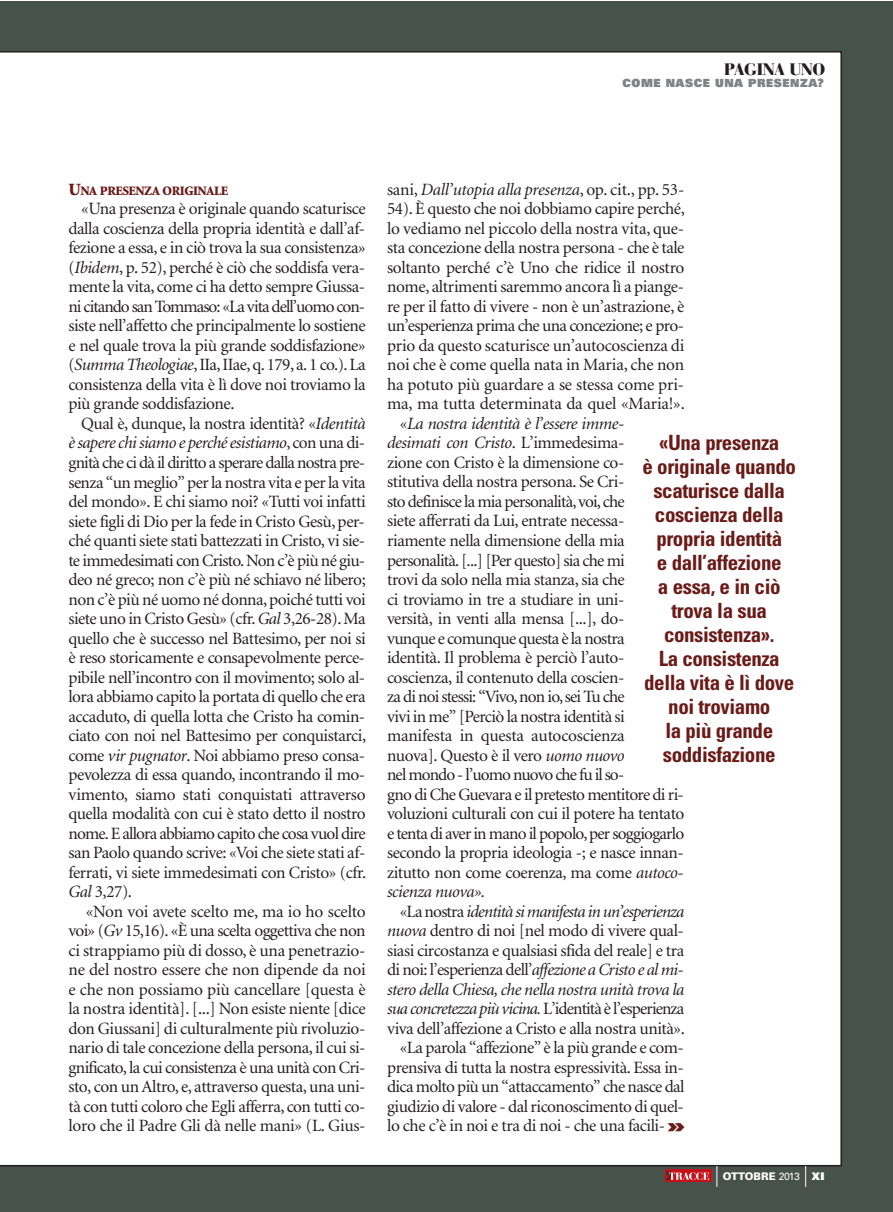
<style>
.page{position:relative;width:893px;height:1212px;background:#fff}
.page>*{position:absolute;margin:0;border:0;box-sizing:border-box;transform-origin:0 0}
.t1{font:700 condensed 21px/24px "Univers";letter-spacing:-.02em;color:#6a1a17;text-align:center}
.t2{font:17.25px/19.5px "Minion";letter-spacing:-.025em;color:#231f20;text-align:justify}
.t3{font:italic 17.25px "Minion";letter-spacing:-.025em;color:#231f20}
.t4{font:17.25px "Minion";letter-spacing:-.045em;color:#231f20}
.t5{font:italic 17.25px "Minion";letter-spacing:-.05em;color:#231f20}
.t6{font:italic 17.25px "Minion";letter-spacing:-.045em;color:#231f20}
.t7{font:17.25px "Minion";letter-spacing:-.05em;color:#231f20}
.t8{font:900 16.5px "Bauer Bodoni";letter-spacing:-.025em;color:#231f20}
.t9{font:900 12.9px "Minion";letter-spacing:-.035em;color:#6a1a17}
.t10{font:900 11.25px "Univers";letter-spacing:.05em;color:#808285}
.t11{font:900 10.5px "Univers";color:#fff}
.s1{font-size:17.25px}
.s2{font-style:italic}
.s3{font-style:normal}
.s4{font-family:"Univers";font-weight:900;font-stretch:expanded;font-size:18px;color:#6a1a17}
.s5{font-weight:400}
.s6{font-style:inherit}
</style>
<div class="page">
<div style="left:0;top:1px;width:892px;height:1211px;background:#46524b"></div>
<div style="left:0;top:51px;width:842px;height:1115px;background:#fff"></div>
<div style="left:665px;top:1170px;width:46px;height:12px;background:#c4121a"></div>
<svg style="left:666px;top:1171px;width:43px;height:9px"></svg>
<svg style="left:717px;top:1166px;width:1px;height:21px"></svg>
<svg style="left:805px;top:1166px;width:1px;height:21px"></svg>
<p class="t8" style="left:724px;top:59px;width:103px">PAGINA UNO</p>
<p class="t10" style="left:622px;top:75px;width:203px">COME NASCE UNA PRESENZA?</p>
<p class="t9" style="left:68px;top:184px;width:161px"><span class="s1">U</span>NA PRESENZA ORIGINALE</p>
<p class="t2" style="left:68px;top:200px;width:299px;text-indent:13px">«Una presenza è originale quando scaturisce dalla coscienza della propria identità e dall’af&shy;fezione a essa, e in ciò trova la sua consistenza» (<span class="s2">Ibidem</span>, p. 52), perché è ciò che soddisfa vera&shy;mente la vita, come ci ha detto sempre Giussa&shy;ni citando san Tommaso: «La vita dell’uomo con&shy;siste nell’affetto che principalmente lo sostiene e nel quale trova la più grande soddisfazione» (<span class="s2">Summa Theologiae</span>,IIa,IIae,q.179,a.1 co.).La consistenza della vita è lì dove noi troviamo la più grande soddisfazione.</p>
<p class="t2" style="left:68px;top:414px;width:299px;text-indent:13px">Qual è, dunque, la nostra identità? «<span class="s2">Identità è sapere chi siamo e perché esistiamo</span>, con una di&shy;gnità che ci dà il diritto a sperare dalla nostra pre&shy;senza “un meglio” per la nostra vita e per la vita del mondo». E chi siamo noi? «Tutti voi infatti siete figli di Dio per la fede in Cristo Gesù,per&shy;ché quanti siete stati battezzati in Cristo, vi sie&shy;te immedesimati con Cristo.Non c’è più né giu&shy;deo né greco; non c’è più né schiavo né libero; non c’è più né uomo né donna,poiché tutti voi siete uno in Cristo Gesù» (cfr.<span class="s2">Gal</span> 3,26-28).Ma quello che è successo nel Battesimo, per noi si è reso storicamente e consapevolmente perce&shy;pibile nell’incontro con il movimento; solo al&shy;lora abbiamo capito la portata di quello che era accaduto, di quella lotta che Cristo ha comin&shy;ciato con noi nel Battesimo per conquistarci, come <span class="s2">vir pugnator</span>. Noi abbiamo preso consa&shy;pevolezza di essa quando, incontrando il mo&shy;vimento, siamo stati conquistati attraverso quella modalità con cui è stato detto il nostro nome.E allora abbiamo capito che cosa vuol dire san Paolo quando scrive: «Voi che siete stati af&shy;ferrati, vi siete immedesimati con Cristo» (cfr.<br><span class="s2">Gal</span> 3,27).</p>
<p class="t2" style="left:68px;top:902px;width:299px;text-indent:17px">«Non voi avete scelto me, ma io ho scelto voi» (<span class="s2">Gv</span> 15,16). «È una scelta oggettiva che non ci strappiamo più di dosso, è una penetrazio&shy;ne del nostro essere che non dipende da noi e che non possiamo più cancellare [questa è la nostra identità]. [...] Non esiste niente [dice don Giussani] di culturalmente più rivoluzio&shy;nario di tale concezione della persona,il cui si&shy;gnificato, la cui consistenza è una unità con Cri&shy;sto, con un Altro, e, attraverso questa,una uni&shy;tà con tutti coloro che Egli afferra, con tutti co&shy;loro che il Padre Gli dà nelle mani» (L. Gius-</p>
<p class="t3" style="left:387px;top:181px;width:299px"><span class="s3">sani,</span> Dall’utopia alla presenza<span class="s3">, op. cit., pp. 53-</span></p>
<p class="t2" style="left:387px;top:200px;width:299px">54). È questo che noi dobbiamo capire perché,</p>
<p class="t2" style="left:387px;top:219px;width:299px">lo vediamo nel piccolo della nostra vita, que-</p>
<p class="t2" style="left:387px;top:239px;width:299px">sta concezione della nostra persona - che è tale</p>
<p class="t2" style="left:387px;top:258px;width:299px">soltanto perché c’è Uno che ridice il nostro</p>
<p class="t2" style="left:387px;top:278px;width:298px">nome, altrimenti saremmo ancora lì a piange-</p>
<p class="t2" style="left:387px;top:297px;width:299px">re per il fatto di vivere - non è un’astrazione, è</p>
<p class="t2" style="left:387px;top:317px;width:299px">un’esperienza prima che una concezione; e pro-</p>
<p class="t2" style="left:387px;top:336px;width:299px">prio da questo scaturisce un’autocoscienza di</p>
<p class="t2" style="left:387px;top:356px;width:299px">noi che è come quella nata in Maria, che non</p>
<p class="t2" style="left:387px;top:375px;width:299px">ha potuto più guardare a se stessa come pri-</p>
<p class="t2" style="left:387px;top:395px;width:299px">ma, ma tutta determinata da quel «Maria!».</p>
<p class="t3" style="left:400px;top:415px;width:226px"><span class="s3">«</span>La nostra identità è l’essere imme-</p>
<p class="t3" style="left:387px;top:434px;width:239px">desimati con Cristo<span class="s3">. L’immedesima-</span></p>
<p class="t2" style="left:387px;top:453px;width:239px">zione con Cristo è la dimensione co-</p>
<p class="t2" style="left:387px;top:473px;width:239px">stitutiva della nostra persona. Se Cri-</p>
<p class="t4" style="left:387px;top:493px;width:239px">sto definisce la mia personalità,voi,che</p>
<p class="t2" style="left:387px;top:512px;width:239px">siete afferrati da Lui, entrate necessa-</p>
<p class="t2" style="left:387px;top:531px;width:239px">riamente nella dimensione della mia</p>
<p class="t4" style="left:387px;top:551px;width:239px">personalità.[...] [Per questo] sia che mi</p>
<p class="t2" style="left:387px;top:570px;width:239px">trovi da solo nella mia stanza, sia che</p>
<p class="t2" style="left:387px;top:590px;width:239px">ci troviamo in tre a studiare in uni-</p>
<p class="t2" style="left:387px;top:609px;width:239px">versità, in venti alla mensa [...], do-</p>
<p class="t2" style="left:387px;top:629px;width:239px">vunque e comunque questa è la nostra</p>
<p class="t2" style="left:387px;top:648px;width:239px">identità. Il problema è perciò l’auto-</p>
<p class="t2" style="left:387px;top:668px;width:239px">coscienza, il contenuto della coscien-</p>
<p class="t4" style="left:387px;top:688px;width:239px">za di noi stessi: “Vivo,non io,sei Tu che</p>
<p class="t2" style="left:387px;top:707px;width:239px">vivi in me” [Perciò la nostra identità si</p>
<p class="t2" style="left:387px;top:726px;width:239px">manifesta in questa autocoscienza</p>
<p class="t2" style="left:387px;top:746px;width:239px">nuova]. Questo è il vero <span class="s2">uomo nuovo</span></p>
<p class="t7" style="left:387px;top:766px;width:239px">nel mondo - l’uomo nuovo che fu il so-</p>
<p class="t2" style="left:387px;top:785px;width:298px">gno di Che Guevara e il pretesto mentitore di ri-</p>
<p class="t2" style="left:387px;top:804px;width:299px">voluzioni culturali con cui il potere ha tentato</p>
<p class="t4" style="left:387px;top:824px;width:299px">e tenta di aver in mano il popolo,per soggiogarlo</p>
<p class="t2" style="left:387px;top:843px;width:298px">secondo la propria ideologia -; e nasce innan-</p>
<p class="t2" style="left:387px;top:863px;width:298px">zitutto non come coerenza, ma come <span class="s2">autoco-</span></p>
<p class="t3" style="left:387px;top:883px;width:100px">scienza nuova».</p>
<p class="t6" style="left:400px;top:902px;width:286px"><span class="s3">«La nostra</span> identità si manifesta in un’esperienza</p>
<p class="t2" style="left:387px;top:921px;width:298px"><span class="s2">nuova</span> dentro di noi [nel modo di vivere qual-</p>
<p class="t2" style="left:387px;top:941px;width:299px">siasi circostanza e qualsiasi sfida del reale] e tra</p>
<p class="t2" style="left:387px;top:960px;width:298px">di noi: l’esperienza dell’<span class="s2">affezione a Cristo e al mi-</span></p>
<p class="t3" style="left:387px;top:980px;width:299px">stero della Chiesa, che nella nostra unità trova la</p>
<p class="t5" style="left:387px;top:1000px;width:299px">sua concretezza più vicina. <span class="s3">L’identità è l’esperienza</span></p>
<p class="t2" style="left:387px;top:1019px;width:299px">viva dell’affezione a Cristo e alla nostra unità».</p>
<p class="t2" style="left:400px;top:1038px;width:286px">«La parola “affezione” è la più grande e com-</p>
<p class="t2" style="left:387px;top:1058px;width:298px">prensiva di tutta la nostra espressività. Essa in-</p>
<p class="t2" style="left:387px;top:1077px;width:299px">dica molto più un “attaccamento” che nasce dal</p>
<p class="t2" style="left:387px;top:1097px;width:298px">giudizio di valore - dal riconoscimento di quel-</p>
<p class="t2" style="left:387px;top:1116px;width:299px">lo che c’è in noi e tra di noi - che una facili- <span class="s4">»</span></p>
<p class="t1" style="left:642px;top:430px;width:155px">«Una presenza<br>è originale quando scaturisce dalla coscienza della propria identità<br>e dall’affezione<br>a essa, e in ciò trova la sua consistenza».<br>La consistenza della vita è lì dove noi troviamo<br>la più grande soddisfazione</p>
<p class="t11" style="left:723px;top:1169px;width:103px">OTTOBRE <span class="s5">2013</span> <span class="s6">XI</span></p>
</div>
